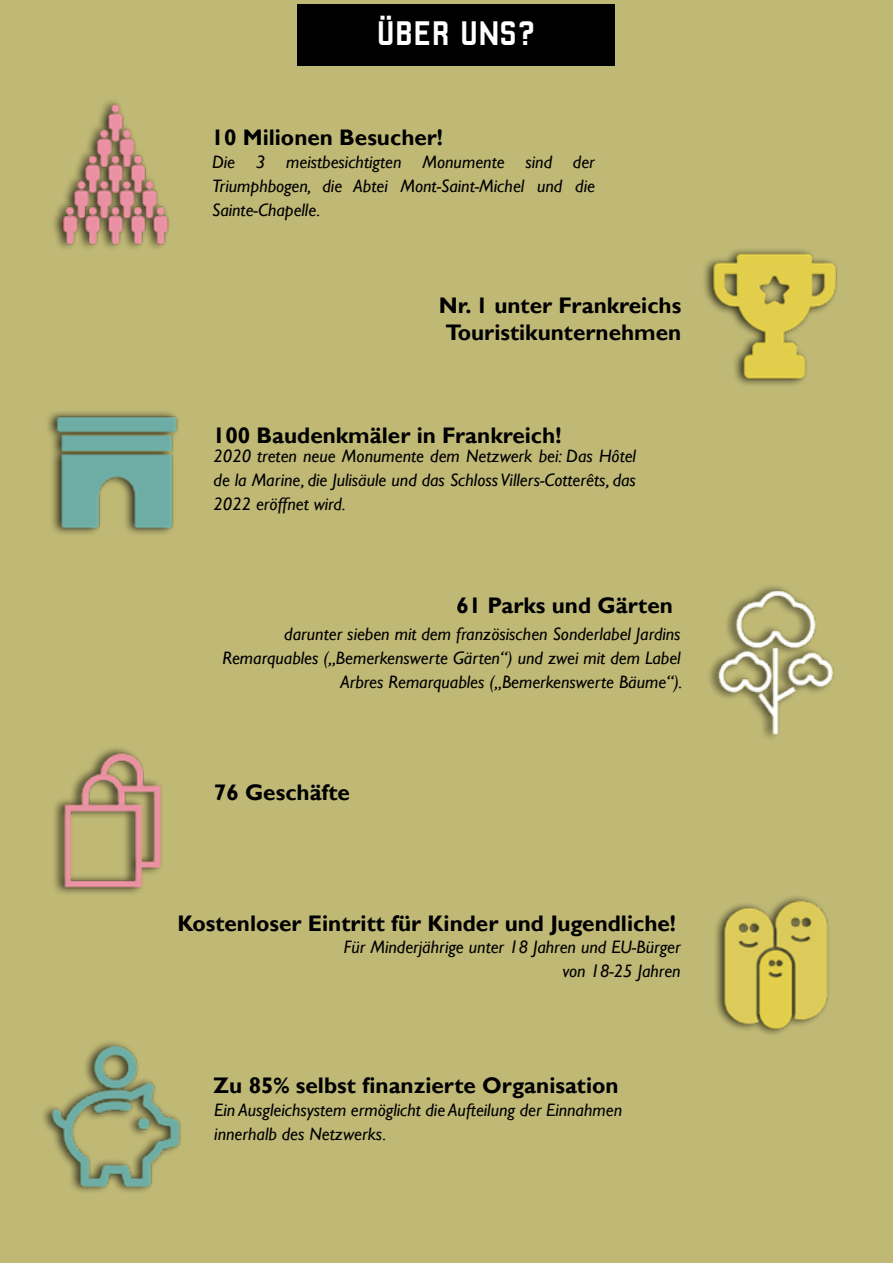
<style>
.page{position:relative;width:893px;height:1263px;background:#c0b976}
.page>*{position:absolute;margin:0;border:0;box-sizing:border-box;transform-origin:0 0}
.t1{font:36px "Robust CMN";letter-spacing:-.01em;color:#fff}
.t2{font:700 22.5px/27px "Gill Sans";color:#000}
.t3{font:italic 18px/24px "Gill Sans";color:#000;text-align:justify}
</style>
<div class="page">
<div style="left:298px;top:4px;width:317px;height:62px;background:#000"></div>
<img style="left:704px;top:249px;width:133px;height:136px">
<img style="left:53px;top:101px;width:116px;height:147px">
<img style="left:709px;top:586px;width:125px;height:152px">
<div style="left:52px;top:746px;width:111px;height:150px;background:#000;opacity:.75"></div>
<img style="left:52px;top:750px;width:111px;height:140px">
<img style="left:48px;top:411px;width:130px;height:123px">
<div style="left:41px;top:1040px;width:143px;height:154px;background:#000;opacity:.75"></div>
<img style="left:43px;top:1046px;width:141px;height:148px">
<img style="left:715px;top:896px;width:114px;height:139px">
<h1 class="t1" style="left:376px;top:14px;width:161px">ÜBER UNS?</h1>
<p class="t2" style="left:212px;top:125px;width:233px">10 Milionen Besucher!</p>
<p class="t3" style="left:212px;top:150px;width:384px">Die 3 meistbesichtigten Monumente sind der Triumphbogen, die Abtei Mont-Saint-Michel und die Sainte-Chapelle.</p>
<p class="t2" style="left:439px;top:292px;width:244px">Nr. 1 unter Frankreichs<br>Touristikunternehmen</p>
<p class="t2" style="left:213px;top:423px;width:350px">100 Baudenkmäler in Frankreich!</p>
<p class="t3" style="left:214px;top:444px;width:424px">2020 treten neue Monumente dem Netzwerk bei: Das Hôtel de la Marine, die Julisäule und das Schloss Villers-Cotterêts, das 2022 eröffnet wird.</p>
<p class="t2" style="left:456px;top:593px;width:218px">61 Parks und Gärten</p>
<p class="t3" style="left:223px;top:623px;width:461px;text-align:right">darunter sieben mit dem französischen Sonderlabel Jardins<br>Remarquables („Bemerkenswerte Gärten“) und zwei mit dem Label<br>Arbres Remarquables („Bemerkenswerte Bäume“).</p>
<p class="t2" style="left:214px;top:780px;width:138px">76 Geschäfte</p>
<p class="t2" style="left:178px;top:911px;width:500px">Kostenloser Eintritt für Kinder und Jugendliche!</p>
<p class="t3" style="left:344px;top:936px;width:338px;text-align:right">Für Minderjährige unter 18 Jahren und EU-Bürger von 18-25 Jahren</p>
<p class="t2" style="left:214px;top:1072px;width:407px">Zu 85% selbst finanzierte Organisation</p>
<p class="t3" style="left:214px;top:1098px;width:409px">Ein Ausgleichsystem ermöglicht die Aufteilung der Einnahmen innerhalb des Netzwerks.</p>
</div>
